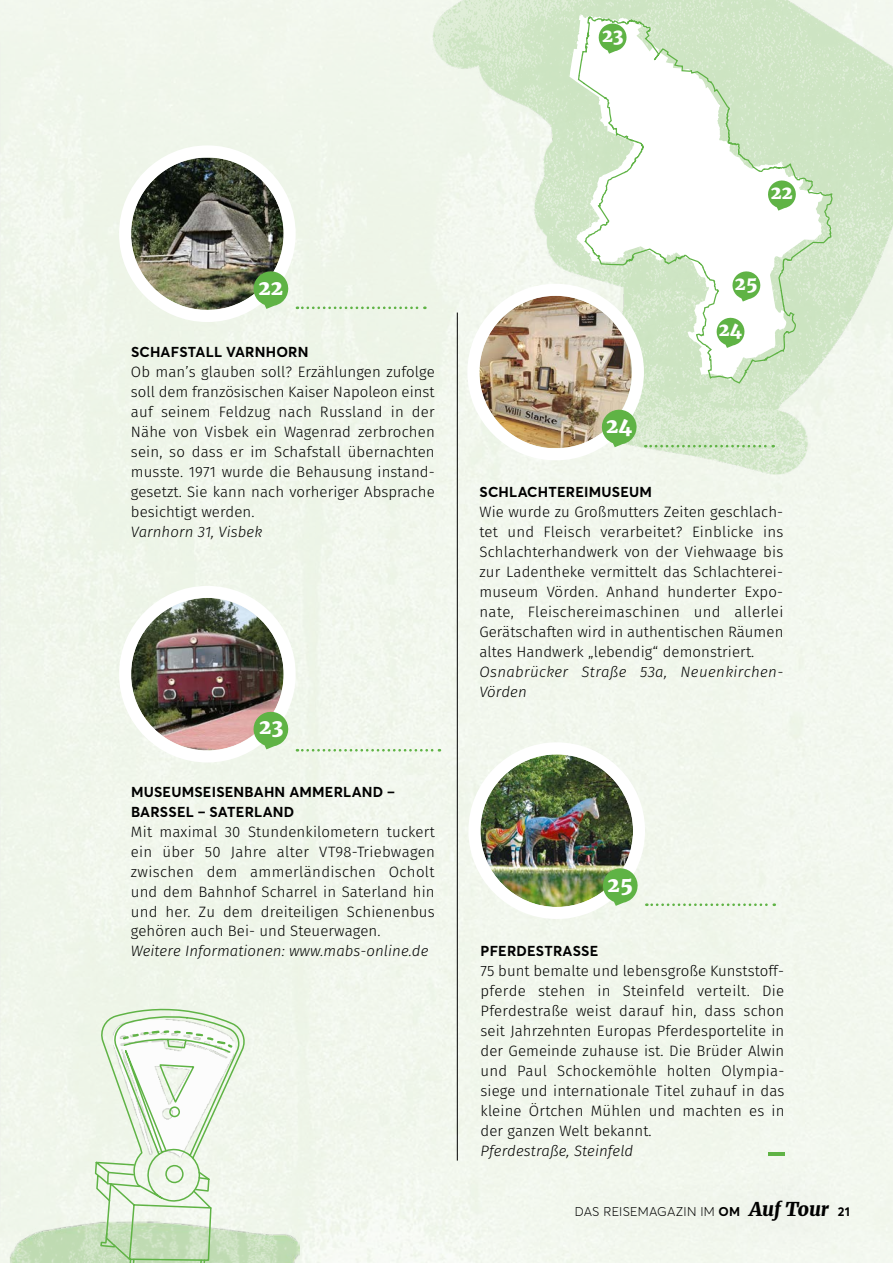
<style>
.page{position:relative;width:893px;height:1263px;background:#f1f6ec}
.page>*{position:absolute;margin:0;border:0;box-sizing:border-box;transform-origin:0 0}
.t1{font:900 20.25px "Merriweather";letter-spacing:.005em;color:#fff}
.t2{font:900 18px "Merriweather";letter-spacing:.005em;color:#fff}
.t3{font:300 15px/20px "Fira Sans";letter-spacing:.005em;color:#000;text-align:justify}
.t4{font:italic 300 15px "Fira Sans";letter-spacing:.005em;color:#000}
.t5{font:italic 300 15px/20px "Fira Sans";letter-spacing:.025em;color:#000}
.t6{font:700 14.25px/20px "Averta";letter-spacing:.015em;color:#000}
.t7{font:300 12.6px "Averta";letter-spacing:.02em;color:#000}
.s1{font-weight:700}
.s2{font-family:"Merriweather";font-weight:900;font-style:italic;font-size:19.2px}
</style>
<div class="page">
<div style="left:798px;top:1166px;width:91px;height:91px;background:#f3f7ee"></div>
<div style="left:709px;top:1157px;width:160px;height:106px;background:#f2f7ee"></div>
<div style="left:539px;top:1162px;width:241px;height:99px;background:#f2f7ed"></div>
<img style="left:0;top:43px;width:1px;height:1177px">
<svg style="left:297px;top:306px;width:128px;height:3px"></svg>
<img style="left:131px;top:158px;width:153px;height:152px;border-radius:73px">
<div style="left:119px;top:145px;width:177px;height:177px;border:12px solid #fff;border-radius:50%"></div>
<svg style="left:251px;top:269px;width:39px;height:40px"></svg>
<svg style="left:297px;top:749px;width:143px;height:2px"></svg>
<img style="left:131px;top:598px;width:153px;height:152px;border-radius:76px">
<div style="left:119px;top:586px;width:177px;height:176px;border:12px solid #fff;border-radius:50%"></div>
<svg style="left:251px;top:710px;width:39px;height:39px"></svg>
<svg style="left:646px;top:903px;width:129px;height:3px"></svg>
<img style="left:480px;top:754px;width:153px;height:153px;border-radius:76px">
<div style="left:468px;top:742px;width:177px;height:177px;border:12px solid #fff;border-radius:50%"></div>
<svg style="left:601px;top:866px;width:39px;height:40px"></svg>
<hr style="left:768px;top:1152px;width:16px;height:4px;background:#5fb345">
<hr style="left:457px;top:313px;width:1px;height:847px;background:#000">
<img style="left:432px;top:0;width:461px;height:474px">
<svg style="left:645px;top:445px;width:129px;height:2px"></svg>
<img style="left:479px;top:296px;width:153px;height:152px">
<div style="left:467px;top:284px;width:177px;height:176px;border:12px solid #fff;border-radius:50%"></div>
<svg style="left:600px;top:408px;width:39px;height:39px"></svg>
<img style="left:10px;top:1220px;width:290px;height:43px">
<svg style="left:94px;top:982px;width:155px;height:281px"></svg>
<svg style="left:569px;top:14px;width:8px;height:366px;fill:#cfe5c4"></svg>
<svg style="left:577px;top:0;width:256px;height:384px"></svg>
<svg style="left:766px;top:179px;width:31px;height:32px"></svg>
<svg style="left:597px;top:22px;width:31px;height:32px"></svg>
<svg style="left:715px;top:316px;width:31px;height:32px"></svg>
<svg style="left:731px;top:270px;width:31px;height:32px"></svg>
<p class="t2" style="left:602px;top:23px;width:23px">23</p>
<h1 class="t1" style="left:258px;top:274px;width:26px">22</h1>
<p class="t6" style="left:131px;top:342px;width:179px">SCHAFSTALL VARNHORN</p>
<p class="t3" style="left:131px;top:362px;width:305px">Ob man’s glauben soll? Erzählungen zufolge soll dem französischen Kaiser Napoleon einst auf seinem Feldzug nach Russland in der Nähe von Visbek ein Wagenrad zerbrochen sein, so dass er im Schafstall übernachten musste. 1971 wurde die Behausung instand&shy;gesetzt. Sie kann nach vorheriger Absprache besichtigt werden.</p>
<p class="t4" style="left:131px;top:521px;width:133px">Varnhorn 31, Visbek</p>
<h1 class="t1" style="left:259px;top:713px;width:26px">23</h1>
<h1 class="t1" style="left:606px;top:412px;width:28px">24</h1>
<p class="t2" style="left:771px;top:180px;width:24px">22</p>
<p class="t2" style="left:735px;top:271px;width:24px">25</p>
<p class="t2" style="left:719px;top:317px;width:25px">24</p>
<p class="t6" style="left:479px;top:482px;width:174px">SCHLACHTEREIMUSEUM</p>
<p class="t3" style="left:479px;top:502px;width:305px;text-align:left">Wie wurde zu Großmutters Zeiten geschlach&shy;tet und Fleisch verarbeitet? Einblicke ins Schlachterhandwerk von der Viehwaage bis zur Ladentheke vermittelt das Schlachterei&shy;museum Vörden. Anhand hunderter Expo&shy;nate, Fleischereimaschinen und allerlei Gerätschaften wird in authentischen Räumen altes Handwerk „lebendig“ demonstriert.</p>
<p class="t5" style="left:479px;top:662px;width:305px">Osnabrücker Straße 53a, Neuenkirchen-<br>Vörden</p>
<p class="t6" style="left:131px;top:781px;width:266px">MUSEUMSEISENBAHN AMMERLAND –<br>BARSSEL – SATERLAND</p>
<p class="t3" style="left:131px;top:821px;width:305px">Mit maximal 30 Stundenkilometern tuckert ein über 50 Jahre alter VT98-Triebwagen zwischen dem ammerländischen Ocholt und dem Bahnhof Scharrel in Saterland hin und her. Zu dem dreiteiligen Schienenbus gehören auch Bei- und Steuerwagen.</p>
<p class="t4" style="left:131px;top:941px;width:299px">Weitere Informationen: www.mabs-online.de</p>
<p class="t6" style="left:481px;top:941px;width:119px">PFERDESTRASSE</p>
<p class="t3" style="left:480px;top:961px;width:305px;text-align:left">75 bunt bemalte und lebensgroße Kunststoff&shy;pferde stehen in Steinfeld verteilt. Die Pferdestraße weist darauf hin, dass schon seit Jahrzehnten Europas Pferdesportelite in der Gemeinde zuhause ist. Die Brüder Alwin und Paul Schockemöhle holten Olympia&shy;siege und internationale Titel zuhauf in das kleine Örtchen Mühlen und machten es in der ganzen Welt bekannt.</p>
<p class="t4" style="left:480px;top:1140px;width:154px">Pferdestraße, Steinfeld</p>
<h1 class="t1" style="left:608px;top:871px;width:27px">25</h1>
<p class="t7" style="left:575px;top:1204px;width:277px">DAS REISEMAGAZIN IM <span class="s1">OM</span> <span class="s2">Auf Tour</span> <span class="s1">21</span></p>
</div>
